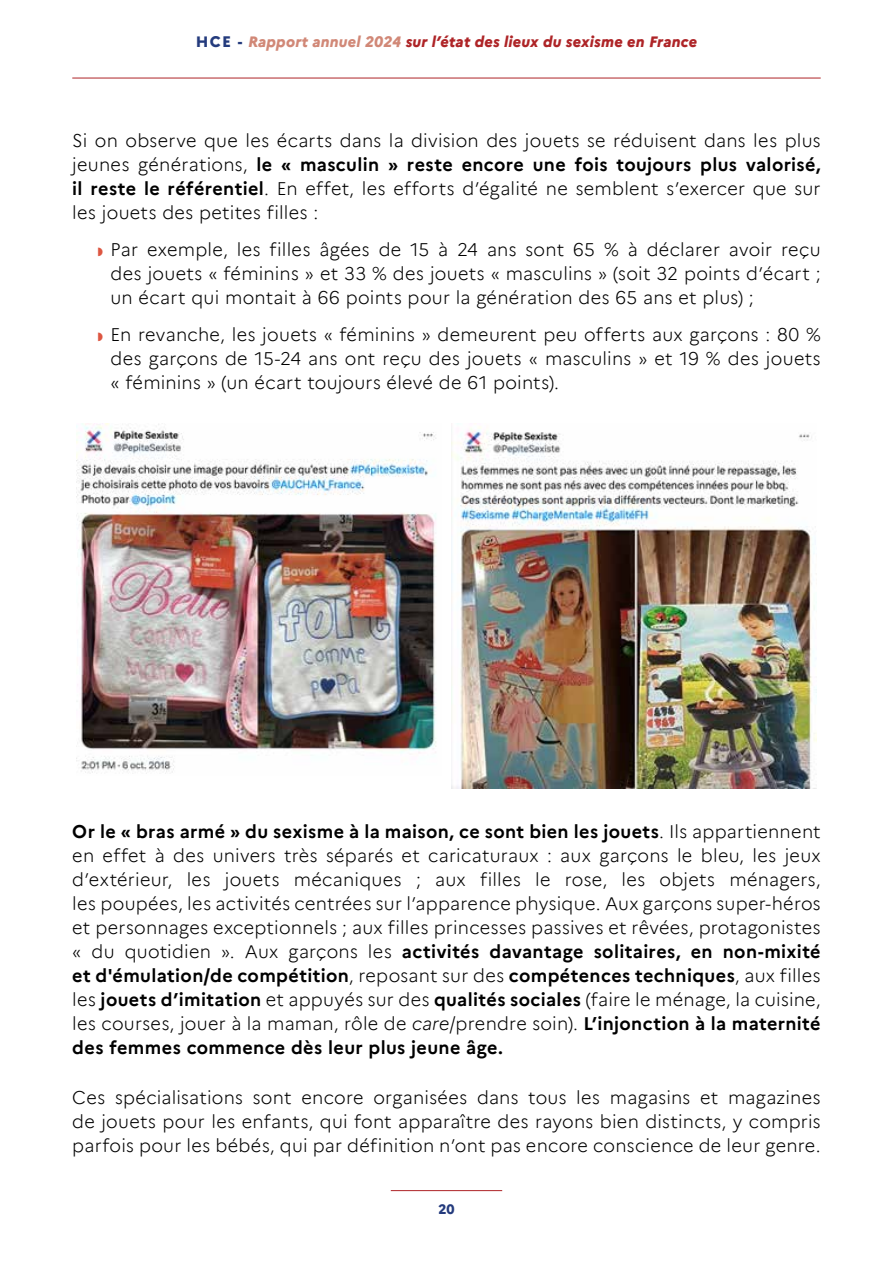
<style>
.page{position:relative;width:893px;height:1263px;background:#fff}
.page>*{position:absolute;margin:0;border:0;box-sizing:border-box;transform-origin:0 0}
.t1{font:300 18px/24px "Marianne";letter-spacing:.015em;color:#000;text-align:justify}
.t2{font:italic 800 15px "Marianne";letter-spacing:.01em;color:#ae2427}
.t3{font:800 13.5px "Marianne";color:#243b7d}
.s1{font-style:normal;color:#243b7d}
.s2{color:#d18877}
.s3{font-weight:700}
.s4{color:#dd5641}
.s5{font-style:italic}
</style>
<div class="page">
<hr style="left:72px;top:78px;width:749px;height:1px;background:#ae2427">
<hr style="left:391px;top:1190px;width:111px;height:1px;background:#ae2427">
<img style="left:77px;top:423px;width:359px;height:351px">
<img style="left:451px;top:423px;width:365px;height:365px">
<p class="t2" style="left:196px;top:30px;width:503px"><span class="s1">HCE -</span> <span class="s2">Rapport annuel 2024</span> sur l’état des lieux du sexisme en France</p>
<p class="t1" style="left:72px;top:128px;width:750px">Si on observe que les écarts dans la division des jouets se réduisent dans les plus jeunes générations, <span class="s3">le « masculin » reste encore une fois toujours plus valorisé, il reste le référentiel</span>. En effet, les efforts d’égalité ne semblent s’exercer que sur les jouets des petites filles :</p>
<p class="t1" style="left:111px;top:236px;width:712px;text-indent:-13px"><span class="s4">◗</span> Par exemple, les filles âgées de 15 à 24 ans sont 65 % à déclarer avoir reçu des jouets « féminins » et 33 % des jouets « masculins » (soit 32 points d’écart ; un écart qui montait à 66 points pour la génération des 65 ans et plus) ;</p>
<p class="t1" style="left:111px;top:321px;width:712px;text-indent:-13px"><span class="s4">◗</span> En revanche, les jouets « féminins » demeurent peu offerts aux garçons : 80 % des garçons de 15‑24 ans ont reçu des jouets « masculins » et 19 % des jouets « féminins » (un écart toujours élevé de 61 points).</p>
<p class="t1" style="left:72px;top:818px;width:750px"><span class="s3">Or le « bras armé » du sexisme à la maison, ce sont bien les jouets</span>. Ils appartiennent en effet à des univers très séparés et caricaturaux : aux garçons le bleu, les jeux d’extérieur, les jouets mécaniques ; aux filles le rose, les objets ménagers, les poupées, les activités centrées sur l’apparence physique. Aux garçons super-héros et personnages exceptionnels ; aux filles princesses passives et rêvées, protagonistes « du quotidien ». Aux garçons les <span class="s3">activités davantage solitaires, en non-mixité et d'émulation/de compétition</span>, reposant sur des <span class="s3">compétences techniques</span>, aux filles les <span class="s3">jouets d’imitation</span> et appuyés sur des <span class="s3">qualités sociales</span> (faire le ménage, la cuisine, les courses, jouer à la maman, rôle de <span class="s5">care</span>/prendre soin). <span class="s3">L’injonction à la maternité des femmes commence dès leur plus jeune âge.</span></p>
<p class="t1" style="left:72px;top:1084px;width:750px">Ces spécialisations sont encore organisées dans tous les magasins et magazines de jouets pour les enfants, qui font apparaître des rayons bien distincts, y compris parfois pour les bébés, qui par définition n’ont pas encore conscience de leur genre.</p>
<p class="t3" style="left:438px;top:1198px;width:18px">20</p>
</div>
